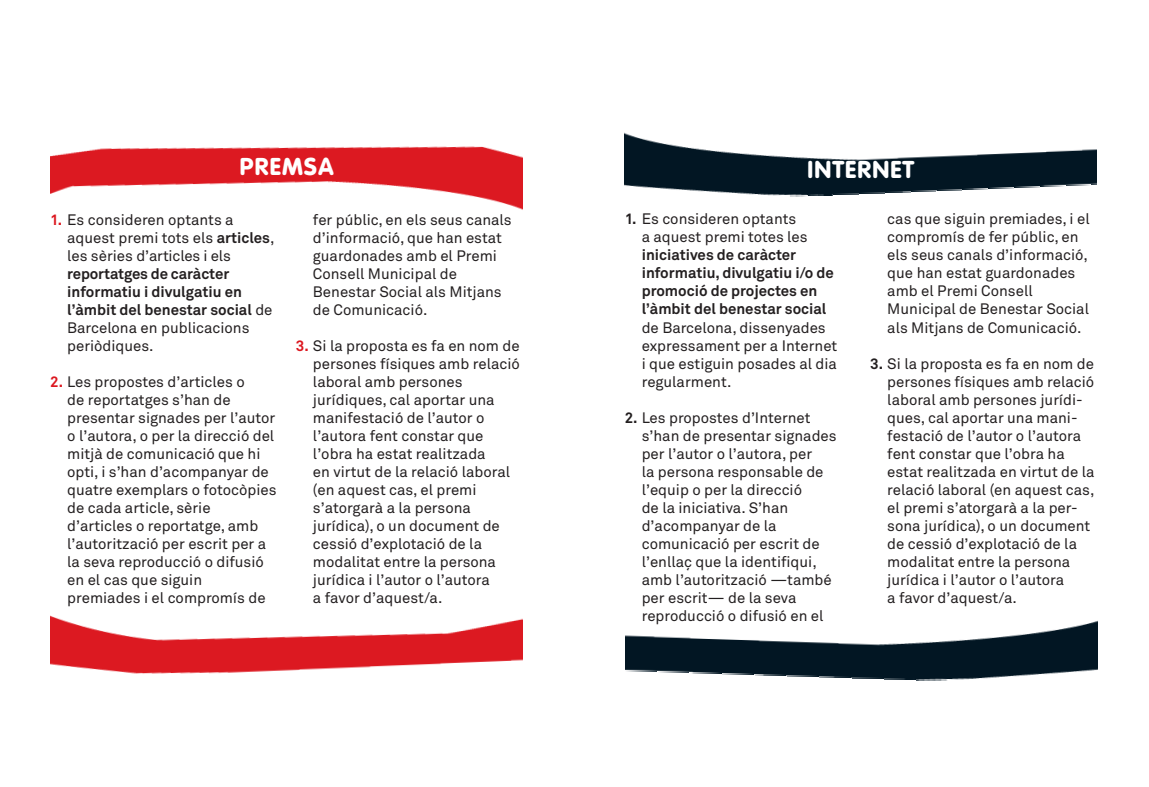
<style>
.page{position:relative;width:1149px;height:787px;background:#fff}
.page>*{position:absolute;margin:0;border:0;box-sizing:border-box;transform-origin:0 0}
.t1{font:900 24px "VAG Rounded";letter-spacing:.05em;color:#fff}
.t2{font:15px/18px "Akkurat";color:#231f20}
.t3{font:700 15px/18px "Akkurat";color:#231f20}
.s1{font-weight:700;color:#dc1820}
.s2{font-weight:700}
.s3{font-weight:400}
</style>
<div class="page">
<img style="left:50px;top:146px;width:472px;height:64px">
<img style="left:624px;top:132px;width:472px;height:65px">
<img style="left:625px;top:621px;width:472px;height:60px">
<img style="left:50px;top:615px;width:472px;height:59px">
<h1 class="t1" style="left:240px;top:157px;width:95px">PREMSA</h1>
<h1 class="t1" style="left:807px;top:160px;width:108px">INTERNET</h1>
<p class="t2" style="left:67px;top:212px;width:209px;text-indent:-17px"><span class="s1">1.</span> Es consideren optants a aquest premi tots els <span class="s2">articles</span>, les sèries d’articles i els</p>
<p class="t3" style="left:67px;top:266px;width:207px">reportatges de caràcter informatiu i divulgatiu en l’àmbit del benestar social <span class="s3">de<br>Barcelona en publicacions periòdiques.</span></p>
<p class="t2" style="left:67px;top:374px;width:211px;text-indent:-17px"><span class="s1">2.</span> Les propostes d’articles o<br>de reportatges s’han de presentar signades per l’autor o l’autora, o per la direcció del mitjà de comunicació que hi opti, i s’han d’acompanyar de quatre exemplars o fotocòpies de cada article, sèrie d’articles o reportatge, amb l’autorització per escrit per a la seva reproducció o difusió en el cas que siguin premiades i el compromís de</p>
<p class="t2" style="left:313px;top:212px;width:200px">fer públic, en els seus canals d’informació, que han estat guardonades amb el Premi<br>Consell Municipal de<br>Benestar Social als Mitjans de Comunicació.</p>
<p class="t2" style="left:313px;top:338px;width:208px;text-indent:-17px"><span class="s1">3.</span> Si la proposta es fa en nom de persones físiques amb relació laboral amb persones jurídiques, cal aportar una manifestació de l’autor o l’autora fent constar que l’obra ha estat realitzada<br>en virtut de la relació laboral (en aquest cas, el premi s’atorgarà a la persona jurídica), o un document de cessió d’explotació de la modalitat entre la persona jurídica i l’autor o l’autora<br>a favor d’aquest/a.</p>
<p class="t2" style="left:641px;top:212px;width:167px;text-indent:-17px"><span class="s2">1.</span> Es consideren optants a aquest premi totes les</p>
<p class="t3" style="left:641px;top:248px;width:194px">iniciatives de caràcter informatiu, divulgatiu i/o de promoció de projectes en l’àmbit del benestar social</p>
<p class="t2" style="left:641px;top:320px;width:197px">de Barcelona, dissenyades expressament per a Internet i que estiguin posades al dia regularment.</p>
<p class="t2" style="left:641px;top:410px;width:196px;text-indent:-17px"><span class="s2">2.</span> Les propostes d’Internet s’han de presentar signades per l’autor o l’autora, per<br>la persona responsable de l’equip o per la direcció<br>de la iniciativa. S’han d’acompanyar de la comunicació per escrit de l’enllaç que la identifiqui, amb l’autorització —també per escrit— de la seva reproducció o difusió en el</p>
<p class="t2" style="left:887px;top:212px;width:204px">cas que siguin premiades, i el compromís de fer públic, en els seus canals d’informació, que han estat guardonades amb el Premi Consell<br>Municipal de Benestar Social als Mitjans de Comunicació.</p>
<p class="t2" style="left:887px;top:356px;width:209px;text-indent:-17px"><span class="s2">3.</span> Si la proposta es fa en nom de persones físiques amb relació laboral amb persones jurídi&shy;ques, cal aportar una mani&shy;festació de l’autor o l’autora fent constar que l’obra ha estat realitzada en virtut de la relació laboral (en aquest cas, el premi s’atorgarà a la per&shy;sona jurídica), o un document de cessió d’explotació de la modalitat entre la persona jurídica i l’autor o l’autora<br>a favor d’aquest/a.</p>
</div>
